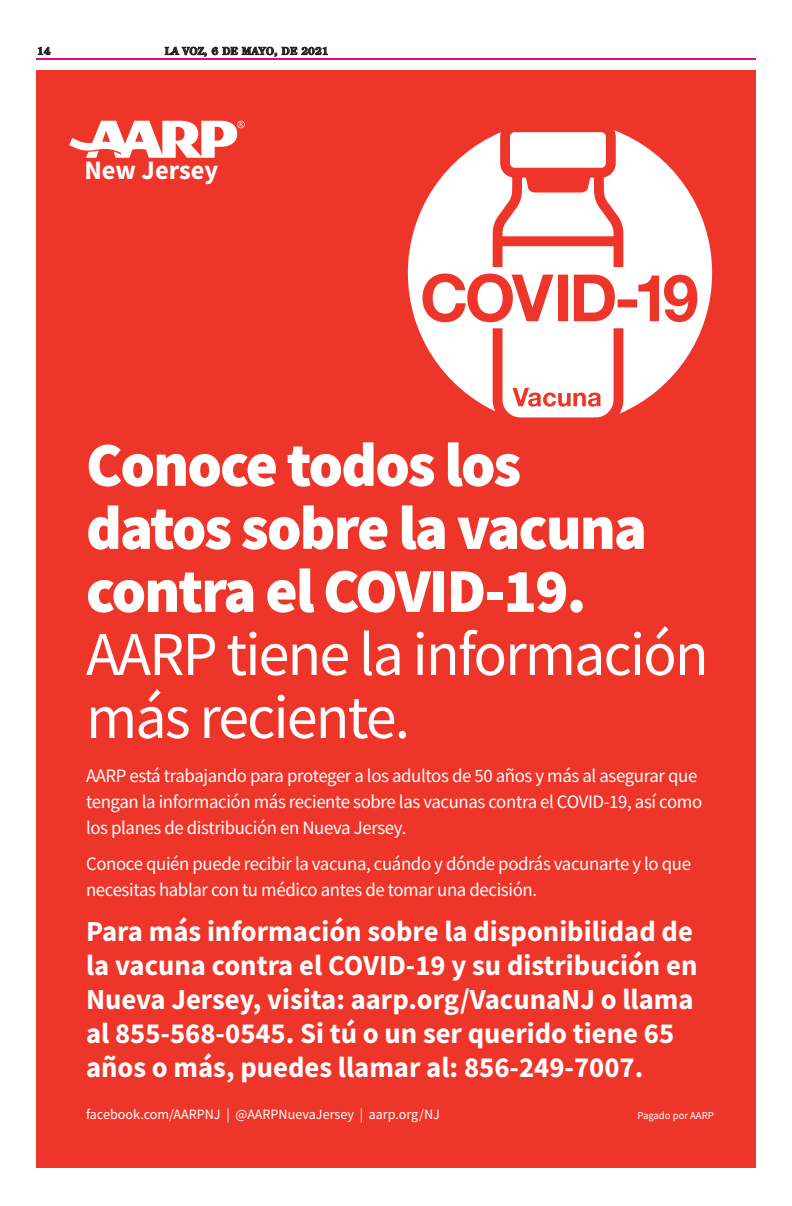
<style>
.page{position:relative;width:792px;height:1206px;background:#fff}
.page>*{position:absolute;margin:0;border:0;box-sizing:border-box;transform-origin:0 0}
.t1{font:62.5px/63px "Source Sans Pro Black+T42+QIMRRW";letter-spacing:-.03em;color:#fff}
.t2{font:62.5px/63px "Source Sans Pro Regular+T42+IGVNKD";letter-spacing:-.03em;color:#fff}
.t3{font:29px/34px "Anonymous 1";color:#fff}
.t4{font:26.7px "Source Sans Pro Bold+RUUFYV";color:#fff}
.t5{font:19px/26px "Source Sans Pro Regular+T42+IGVNKD";letter-spacing:-.02em;color:#fff}
.t6{font:14.2px "Source Sans Pro Regular+T42+IGVNKD";color:#fff}
.t7{font:10.7px "Source Sans Pro Regular+T42+IGVNKD";color:#fff}
.t8{font:700 10px "Century Old Style Std";letter-spacing:.035em;color:#231f20}
</style>
<div class="page">
<hr style="left:36px;top:58px;width:720px;height:2px;background:#ed028c">
<div style="left:36px;top:70px;width:720px;height:1098px;background:#ee3529"></div>
<svg style="left:69px;top:121px;width:176px;height:37px"></svg>
<svg style="left:408px;top:130px;width:304px;height:287px;fill:#fff"></svg>
<svg style="left:592px;top:400px;width:5px;height:4px"></svg>
<svg style="left:532px;top:400px;width:5px;height:4px"></svg>
<p class="t8" style="left:37px;top:45px;width:15px">14</p>
<p class="t8" style="left:165px;top:45px;width:165px">LA VOZ, 6 DE MAYO, DE 2021</p>
<h3 class="t4" style="left:84px;top:161px;width:135px">New Jersey</h3>
<h1 class="t1" style="left:86px;top:433px;width:563px">Conoce todos los datos sobre la vacuna contra el COVID-19.</h1>
<h1 class="t2" style="left:86px;top:622px;width:624px">AARP tiene la información más reciente.</h1>
<p class="t5" style="left:86px;top:762px;width:618px">AARP está trabajando para proteger a los adultos de 50 años y más al asegurar que tengan la información más reciente sobre las vacunas contra el COVID-19, así como los planes de distribución en Nueva Jersey.</p>
<p class="t5" style="left:86px;top:851px;width:607px;line-height:26.3px">Conoce quién puede recibir la vacuna, cuándo y dónde podrás vacunarte y lo que necesitas hablar con tu médico antes de tomar una decisión.</p>
<p class="t3" style="left:86px;top:914px;width:613px">Para más información sobre la disponibilidad de la vacuna contra el COVID-19 y su distribución en Nueva Jersey, visita: aarp.org/VacunaNJ o llama al 855-568-0545. Si tú o un ser querido tiene 65 años o más, puedes llamar al: 856-249-7007.</p>
<p class="t6" style="left:86px;top:1105px;width:355px">facebook.com/AARPNJ | @AARPNuevaJersey | aarp.org/NJ</p>
<p class="t7" style="left:638px;top:1109px;width:78px">Pagado por AARP</p>
</div>
